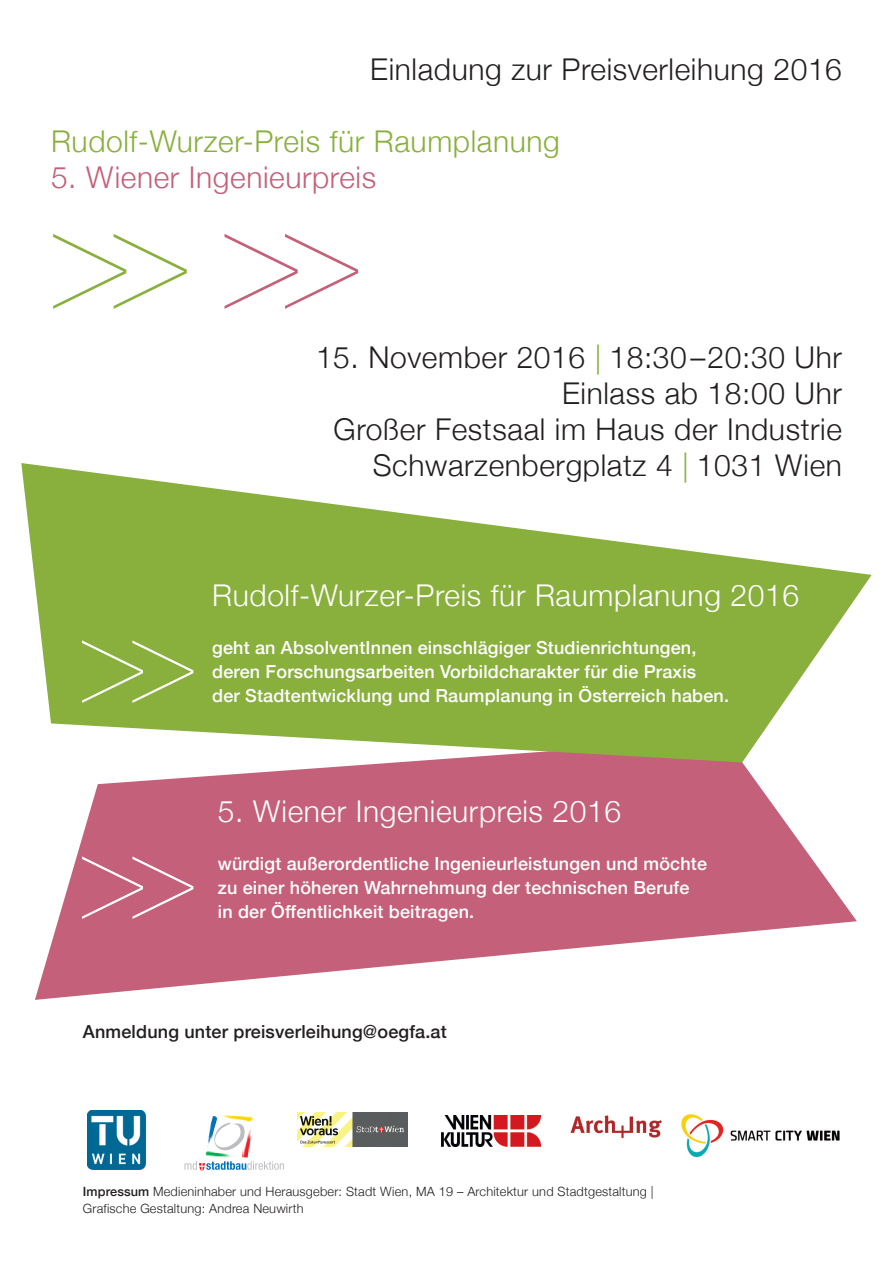
<style>
.page{position:relative;width:893px;height:1263px;background:#fff}
.page>*{position:absolute;margin:0;border:0;box-sizing:border-box;transform-origin:0 0}
.t1{font:200 144px "Helvetica Neue";color:#89af3d}
.t2{font:200 120px/216px "Helvetica Neue";color:#fff}
.t3{font:300 30px/36px "Helvetica Neue";letter-spacing:.02em;color:#231f20;text-align:right}
.t4{font:300 30px "Helvetica Neue";letter-spacing:.02em;color:#fff}
.t5{font:300 30px "Helvetica Neue";letter-spacing:.02em;color:#89af3d}
.t6{font:300 30px "Helvetica Neue";letter-spacing:.02em;color:#c46079}
.t7{font:500 18px/24px "Helvetica Neue";letter-spacing:.01em;color:#fff}
.t8{font:500 18px "Helvetica Neue";letter-spacing:.01em;color:#231f20}
.t9{font:300 12.75px/17.2px "Helvetica Neue";letter-spacing:.015em;color:#231f20}
.s1{color:#c46079}
.s2{color:#89af3d}
.s3{font-weight:500}
</style>
<div class="page">
<svg style="left:184px;top:1161px;width:100px;height:9px"></svg>
<img style="left:217px;top:1122px;width:25px;height:28px">
<img style="left:207px;top:1120px;width:10px;height:28px">
<img style="left:212px;top:1115px;width:41px;height:7px">
<img style="left:205px;top:1150px;width:31px;height:7px">
<img style="left:242px;top:1120px;width:10px;height:38px">
<svg style="left:35px;top:762px;width:822px;height:238px;fill:#c46079"></svg>
<svg style="left:21px;top:463px;width:851px;height:299px;fill:#89af3d"></svg>
<img style="left:570px;top:1115px;width:92px;height:23px">
<img style="left:298px;top:1112px;width:110px;height:34px">
<img style="left:441px;top:1116px;width:99px;height:30px">
<img style="left:87px;top:1110px;width:59px;height:59px">
<img style="left:681px;top:1114px;width:159px;height:44px">
<h3 class="t3" style="left:370px;top:51px;width:473px">Einladung zur Preisverleihung 2016</h3>
<h3 class="t5" style="left:51px;top:123px;width:510px">Rudolf-Wurzer-Preis für Raumplanung</h3>
<h3 class="t6" style="left:51px;top:159px;width:327px">5. Wiener Ingenieurpreis</h3>
<h1 class="t1" style="left:47px;top:174px;width:320px">&gt;&gt; <span class="s1">&gt;&gt;</span></h1>
<h3 class="t3" style="left:316px;top:339px;width:527px">15. November 2016 <span class="s2">|</span> 18:30–20:30 Uhr<br>Einlass ab 18:00 Uhr<br>Großer Festsaal im Haus der Industrie<br>Schwarzenbergplatz 4 <span class="s2">|</span> 1031 Wien</h3>
<h2 class="t2" style="left:77px;top:551px;width:124px">&gt;&gt; &gt;&gt;</h2>
<h3 class="t4" style="left:212px;top:577px;width:588px">Rudolf-Wurzer-Preis für Raumplanung 2016</h3>
<p class="t7" style="left:212px;top:635px;width:518px">geht an AbsolventInnen einschlägiger Studienrichtungen, deren Forschungsarbeiten Vorbildcharakter für die Praxis<br>der Stadtentwicklung und Raumplanung in Österreich haben.</p>
<h3 class="t4" style="left:218px;top:793px;width:405px">5. Wiener Ingenieurpreis 2016</h3>
<p class="t7" style="left:218px;top:851px;width:491px">würdigt außerordentliche Ingenieurleistungen und möchte zu einer höheren Wahrnehmung der technischen Berufe in der Öffentlichkeit beitragen.</p>
<p class="t8" style="left:83px;top:1020px;width:365px">Anmeldung unter preisverleihung@oegfa.at</p>
<p class="t9" style="left:83px;top:1182px;width:572px"><span class="s3">Impressum</span> Medieninhaber und Herausgeber: Stadt Wien, MA 19 – Architektur und Stadtgestaltung |<br>Grafische Gestaltung: Andrea Neuwirth</p>
</div>
